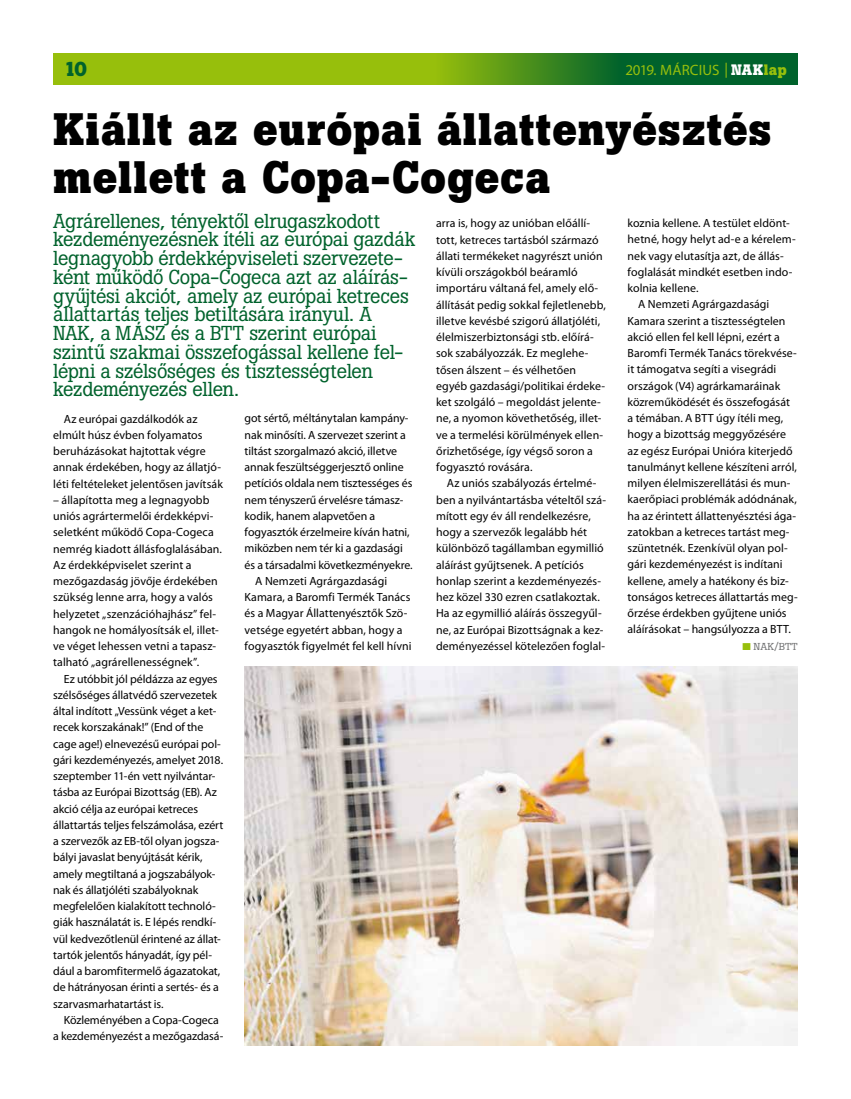
<style>
.page{position:relative;width:851px;height:1099px;background:#fff}
.page>*{position:absolute;margin:0;border:0;box-sizing:border-box;transform-origin:0 0}
.t1{font:700 45px/47.5px "Boton PFL";letter-spacing:-.005em;color:#000}
.t2{font:20px/18.8px "Boton PFL";letter-spacing:-.005em;color:#00622c}
.t3{font:700 20px "Boton PFL";color:#00622c}
.t4{font:15px "Myriad Pro";color:#97bf0c}
.t5{font:11.88px/16.2px "Myriad Pro";color:#000}
.t6{font:10px "Boton PFL";letter-spacing:.02em;color:#707172;scale:1.1 1}
.s1{font-family:"Boton PFL";font-weight:700;color:#fff}
.s2{font-family:"Boton PFL";font-weight:700}
.s3{color:#97bf0c}
</style>
<div class="page">
<div style="left:53px;top:53px;width:744px;height:32px;background:#97bf0c"></div>
<svg style="left:448px;top:53px;width:349px;height:32px;background:#227724"></svg>
<img style="left:244px;top:666px;width:553px;height:379px">
<h2 class="t3" style="left:64px;top:57px;width:25px">10</h2>
<p class="t4" style="left:625px;top:60px;width:163px">2019. március | <span class="s1">NAK</span><span class="s2">lap</span></p>
<h1 class="t1" style="left:53px;top:106px;width:721px">Kiállt az európai állattenyésztés mellett a Copa-Cogeca</h1>
<p class="t2" style="left:53px;top:211px;width:363px">Agrárellenes, tényektől elrugaszkodott kezdeményezésnek ítéli az európai gazdák legnagyobb érdekképviseleti szervezete&shy;ként működő Copa-Cogeca azt az aláírás&shy;gyűjtési akciót, amely az európai ketreces állattartás teljes betiltására irányul. A NAK, a MÁSZ</p>
<h2 class="t2" style="left:53px;top:323px;width:351px;text-indent:118px">és a BTT szerint európai szintű szakmai összefogással kellene fel&shy;lépni a szélsőséges és tisztességtelen kezdeményezés ellen.</h2>
<p class="t5" style="left:53px;top:410px;width:171px;text-indent:11px">Az európai gazdálkodók az elmúlt húsz évben folyamatos beruházásokat hajtottak végre annak érdekében, hogy az állatjó&shy;léti feltételeket jelentősen javítsák</p>
<p class="t5" style="left:53px;top:491px;width:170px">– állapította meg a legnagyobb uniós agrártermelői érdekképvi&shy;seletként működő Copa-Cogeca nemrég kiadott állásfoglalásában.<br>Az érdekképviselet szerint a mezőgazdaság jövője érdekében szükség lenne arra, hogy a valós helyzetet „szenzációhajhász” fel&shy;hangok ne homályosítsák el, illet&shy;ve véget lehessen vetni a tapasz&shy;talható „agrárellenességnek”.</p>
<p class="t5" style="left:53px;top:670px;width:172px;text-indent:11px">Ez utóbbit jól példázza az egyes szélsőséges állatvédő szervezetek által indított „Vessünk véget a ket&shy;recek korszakának!” (End of the cage age!) elnevezésű európai pol&shy;gári kezdeményezés, amelyet 2018. szeptember 11-én vett nyilvántar&shy;tásba az Európai Bizottság (EB). Az akció célja az európai ketreces állattartás teljes felszámolása, ezért a szervezők az EB-től olyan jogsza&shy;bályi javaslat benyújtását kérik, amely megtiltaná a jogszabályok&shy;nak és állatjóléti szabályoknak megfelelően kialakított technoló&shy;giák használatát is. E lépés rendkí&shy;vül kedvezőtlenül érintené az állat&shy;tartók jelentős hányadát, így pél&shy;dául a baromfitermelő ágazatokat, de hátrányosan érinti a sertés- és a szarvasmarhatartást is.</p>
<p class="t5" style="left:53px;top:1011px;width:172px;text-align:center">Közleményében a Copa-Cogeca<br>a kezdeményezést a mezőgazdasá-</p>
<p class="t5" style="left:244px;top:410px;width:165px">got sértő, méltánytalan kampány-</p>
<p class="t5" style="left:244px;top:426px;width:163px">nak minősíti. A szervezet szerint a</p>
<p class="t5" style="left:244px;top:442px;width:154px">tiltást szorgalmazó akció, illetve</p>
<p class="t5" style="left:244px;top:459px;width:161px">annak feszültséggerjesztő online</p>
<p class="t5" style="left:244px;top:475px;width:169px">petíciós oldala nem tisztességes és</p>
<p class="t5" style="left:244px;top:491px;width:160px">nem tényszerű érvelésre támasz-</p>
<p class="t5" style="left:244px;top:507px;width:132px">kodik, hanem alapvetően a</p>
<p class="t5" style="left:244px;top:524px;width:167px">fogyasztók érzelmeire kíván hatni,</p>
<p class="t5" style="left:244px;top:540px;width:160px">miközben nem tér ki a gazdasági</p>
<p class="t5" style="left:244px;top:556px;width:169px">és a társadalmi következményekre.</p>
<p class="t5" style="left:255px;top:572px;width:133px">A Nemzeti Agrárgazdasági</p>
<p class="t5" style="left:244px;top:589px;width:167px">Kamara, a Baromfi Termék Tanács</p>
<p class="t5" style="left:244px;top:605px;width:164px">és a Magyar Állattenyésztők Szö-</p>
<p class="t5" style="left:244px;top:621px;width:159px">vetsége egyetért abban, hogy a</p>
<p class="t5" style="left:244px;top:637px;width:168px">fogyasztók figyelmét fel kell hívni</p>
<p class="t5" style="left:436px;top:215px;width:171px">arra is, hogy az unióban előállí&shy;tott, ketreces tartásból származó állati termékeket nagyrészt unión kívüli országokból beáramló importáru váltaná fel, amely elő&shy;állítását pedig sokkal fejletlenebb, illetve kevésbé szigorú állatjóléti, élelmiszerbiztonsági stb. előírá&shy;sok szabályozzák. Ez meglehe&shy;tősen álszent – és vélhetően egyéb gazdasági/politikai érdeke&shy;ket szolgáló – megoldást jelente&shy;ne, a nyomon követhetőség, illet&shy;ve a termelési körülmények ellen&shy;őrizhetősége, így végső soron a fogyasztó rovására.</p>
<p class="t5" style="left:436px;top:475px;width:171px;text-indent:11px">Az uniós szabályozás értelmé&shy;ben a nyilvántartásba vételtől szá&shy;mított egy év áll rendelkezésre, hogy a szervezők legalább hét különböző tagállamban egymillió aláírást gyűjtsenek. A petíciós honlap szerint a kezdeményezés&shy;hez közel 330 ezren csatlakoztak.<br>Ha az egymillió aláírás összegyűl&shy;ne, az Európai Bizottságnak a kez&shy;deményezéssel kötelezően foglal-</p>
<p class="t5" style="left:627px;top:215px;width:164px">koznia kellene. A testület eldönt-</p>
<p class="t5" style="left:627px;top:231px;width:170px">hetné, hogy helyt ad-e a kérelem-</p>
<p class="t5" style="left:627px;top:247px;width:157px">nek vagy elutasítja azt, de állás-</p>
<p class="t5" style="left:627px;top:263px;width:166px">foglalását mindkét esetben indo-</p>
<p class="t5" style="left:627px;top:280px;width:72px">kolnia kellene.</p>
<p class="t5" style="left:638px;top:296px;width:133px">A Nemzeti Agrárgazdasági</p>
<p class="t5" style="left:627px;top:312px;width:159px">Kamara szerint a tisztességtelen</p>
<p class="t5" style="left:627px;top:328px;width:154px">akció ellen fel kell lépni, ezért a</p>
<p class="t5" style="left:627px;top:345px;width:171px">Baromfi Termék Tanács törekvése-</p>
<p class="t5" style="left:627px;top:361px;width:150px">it támogatva segíti a visegrádi</p>
<p class="t5" style="left:627px;top:377px;width:154px">országok (V4) agrárkamaráinak</p>
<p class="t5" style="left:627px;top:393px;width:164px">közreműködését és összefogását</p>
<p class="t5" style="left:627px;top:410px;width:157px">a témában. A BTT úgy ítéli meg,</p>
<p class="t5" style="left:627px;top:426px;width:160px">hogy a bizottság meggyőzésére</p>
<p class="t5" style="left:627px;top:442px;width:166px">az egész Európai Unióra kiterjedő</p>
<p class="t5" style="left:627px;top:458px;width:171px">tanulmányt kellene készíteni arról,</p>
<p class="t5" style="left:627px;top:475px;width:164px">milyen élelmiszerellátási és mun-</p>
<p class="t5" style="left:627px;top:491px;width:171px">kaerőpiaci problémák adódnának,</p>
<p class="t5" style="left:627px;top:507px;width:170px">ha az érintett állattenyésztési ága-</p>
<p class="t5" style="left:627px;top:523px;width:163px">zatokban a ketreces tartást meg-</p>
<p class="t5" style="left:627px;top:540px;width:162px">szüntetnék. Ezenkívül olyan pol-</p>
<p class="t5" style="left:627px;top:556px;width:156px">gári kezdeményezést is indítani</p>
<p class="t5" style="left:627px;top:572px;width:163px">kellene, amely a hatékony és biz-</p>
<p class="t5" style="left:627px;top:588px;width:171px">tonságos ketreces állattartás meg-</p>
<p class="t5" style="left:627px;top:605px;width:160px">őrzése érdekben gyűjtene uniós</p>
<p class="t5" style="left:627px;top:621px;width:165px">aláírásokat – hangsúlyozza a BTT.</p>
<p class="t6" style="left:742px;top:640px;width:52px"><span class="s3">■</span> NAK/BTT</p>
</div>
